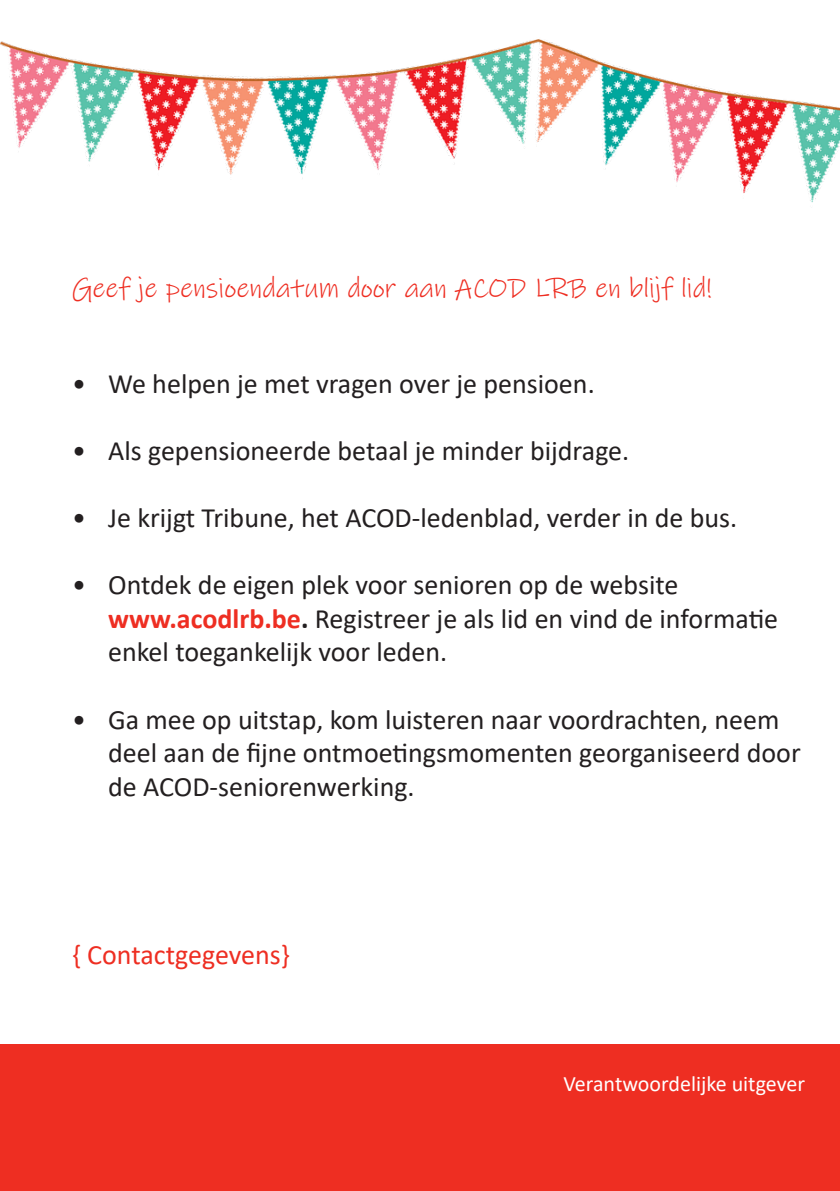
<style>
.page{position:relative;width:840px;height:1191px;background:#fff}
.page>*{position:absolute;margin:0;border:0;box-sizing:border-box;transform-origin:0 0}
.t1{font:28px/33.6px "Calibri";color:#231f20}
.t2{font:28px "Ink Free";color:#ee2e22}
.t3{font:28px "Calibri";color:#ee2e22}
.t4{font:22px "Calibri";color:#fff}
.s1{font-weight:700;color:#ee2e22}
.s2{font-weight:700}
</style>
<div class="page">
<div style="left:0;top:1044px;width:839px;height:147px;background:#ee2e22"></div>
<img style="left:0;top:39px;width:839px;height:164px">
<p class="t2" style="left:72px;top:271px;width:640px">Geef je pensioendatum door aan ACOD LRB en blijf lid!</p>
<p class="t1" style="left:72px;top:366px;width:524px">• We helpen je met vragen over je pensioen.</p>
<p class="t1" style="left:72px;top:433px;width:558px">• Als gepensioneerde betaal je minder bijdrage.</p>
<p class="t1" style="left:72px;top:500px;width:666px">• Je krijgt Tribune, het ACOD-ledenblad, verder in de bus.</p>
<p class="t1" style="left:108px;top:567px;width:671px;text-indent:-36px">• Ontdek de eigen plek voor senioren op de website <span class="s1">www.acodlrb.be</span><span class="s2">.</span> Registreer je als lid en vind de informatie enkel toegankelijk voor leden.</p>
<p class="t1" style="left:108px;top:702px;width:693px;text-indent:-36px">• Ga mee op uitstap, kom luisteren naar voordrachten, neem deel aan de fijne ontmoetingsmomenten georganiseerd door de ACOD-seniorenwerking.</p>
<p class="t3" style="left:72px;top:935px;width:219px">{ Contactgegevens}</p>
<p class="t4" style="left:563px;top:1068px;width:243px">Verantwoordelijke uitgever</p>
</div>
